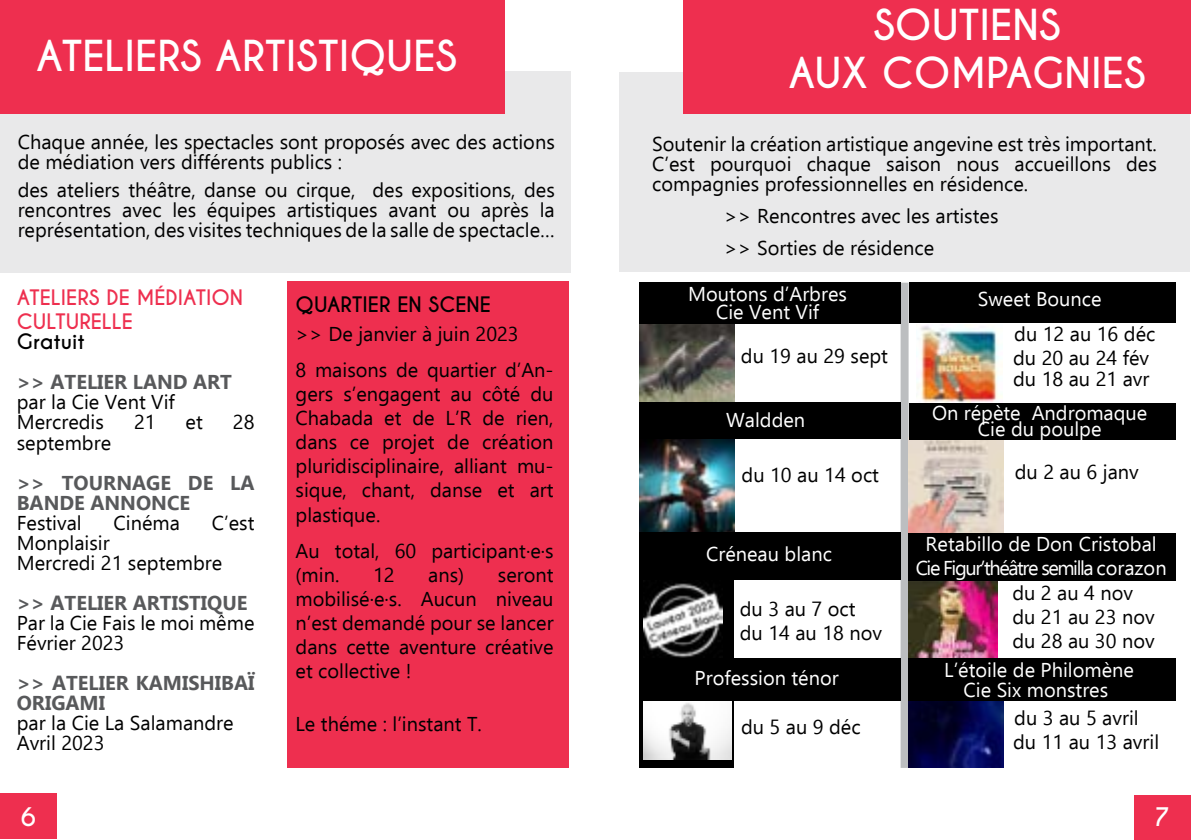
<style>
.page{position:relative;width:1191px;height:840px;background:#fff}
.page>*{position:absolute;margin:0;border:0;box-sizing:border-box;transform-origin:0 0}
.t1{font:700 40px/48px "Caviar Dreams";color:#fff;text-align:center}
.t2{font:700 24px "Caviar Dreams";color:#fff}
.t3{font:20px/24px "Ebrima";color:#000}
.t4{font:20px/18px "Ebrima";color:#fff;text-align:center}
.t5{font:700 20px/20px "Ebrima";color:#58595b}
.t6{font:700 20px/24px "Caviar Dreams";color:#ee2f4f}
.t7{font:700 20px "Caviar Dreams";color:#000}
</style>
<div class="page">
<div style="left:0;top:72px;width:570px;height:200px;background:#e9e9ea"></div>
<div style="left:0;top:0;width:505px;height:113px;background:#ee2f4f"></div>
<div style="left:0;top:793px;width:57px;height:45px;background:#ee2f4f"></div>
<div style="left:619px;top:72px;width:570px;height:199px;background:#e9e9ea"></div>
<div style="left:684px;top:0;width:507px;height:113px;background:#ee2f4f"></div>
<div style="left:900px;top:282px;width:8px;height:485px;background:#bcbec0"></div>
<img style="left:640px;top:439px;width:94px;height:93px">
<img style="left:640px;top:323px;width:94px;height:79px">
<div style="left:639px;top:564px;width:95px;height:100px;background:#000"></div>
<img style="left:643px;top:582px;width:79px;height:76px">
<div style="left:639px;top:679px;width:95px;height:88px;background:#000"></div>
<img style="left:643px;top:701px;width:88px;height:58px">
<img style="left:917px;top:324px;width:85px;height:79px">
<img style="left:909px;top:439px;width:94px;height:93px">
<img style="left:908px;top:580px;width:89px;height:78px">
<div style="left:1134px;top:794px;width:57px;height:45px;background:#ee2f4f"></div>
<div style="left:287px;top:281px;width:282px;height:486px;background:#ee2f4f"></div>
<div style="left:640px;top:281px;width:261px;height:42px;background:#000"></div>
<div style="left:640px;top:402px;width:261px;height:37px;background:#000"></div>
<div style="left:639px;top:532px;width:262px;height:48px;background:#000"></div>
<div style="left:639px;top:658px;width:262px;height:42px;background:#000"></div>
<div style="left:909px;top:282px;width:266px;height:41px;background:#000"></div>
<div style="left:909px;top:403px;width:266px;height:36px;background:#000"></div>
<img style="left:908px;top:700px;width:95px;height:67px">
<div style="left:908px;top:658px;width:267px;height:42px;background:#000"></div>
<div style="left:908px;top:532px;width:267px;height:48px;background:#000"></div>
<h1 class="t1" style="left:36px;top:33px;width:422px">ATELIERS ARTISTIQUES</h1>
<p class="t3" style="left:18px;top:131px;width:538px;line-height:20px">Chaque année, les spectacles sont proposés avec des actions de médiation vers différents publics :</p>
<p class="t3" style="left:18px;top:179px;width:539px;line-height:20px;text-align:justify">des ateliers théâtre, danse ou cirque, des expositions, des rencontres avec les équipes artistiques avant ou après la représentation, des visites techniques de la salle de spectacle…</p>
<p class="t6" style="left:17px;top:286px;width:228px">ATELIERS DE MÉDIATION<br>CULTURELLE</p>
<p class="t7" style="left:17px;top:329px;width:70px">Gratuit</p>
<p class="t5" style="left:17px;top:371px;width:217px">&gt;&gt; ATELIER LAND ART</p>
<p class="t3" style="left:17px;top:391px;width:160px;line-height:20px">par la Cie Vent Vif<br>Mercredis</p>
<p class="t3" style="left:134px;top:409px;width:23px">21</p>
<p class="t3" style="left:186px;top:409px;width:19px">et</p>
<p class="t3" style="left:233px;top:409px;width:23px">28</p>
<p class="t3" style="left:17px;top:429px;width:96px">septembre</p>
<p class="t5" style="left:17px;top:471px;width:239px">&gt;&gt; TOURNAGE DE LA<br>BANDE ANNONCE</p>
<p class="t3" style="left:17px;top:509px;width:66px">Festival</p>
<p class="t3" style="left:114px;top:509px;width:68px">Cinéma</p>
<p class="t3" style="left:212px;top:509px;width:44px">C’est</p>
<p class="t3" style="left:17px;top:531px;width:207px;line-height:20px">Monplaisir<br>Mercredi 21 septembre</p>
<p class="t5" style="left:17px;top:591px;width:232px">&gt;&gt; ATELIER ARTISTIQUE</p>
<p class="t3" style="left:17px;top:611px;width:239px;line-height:20px">Par la Cie Fais le moi même<br>Février 2023</p>
<p class="t5" style="left:17px;top:671px;width:239px">&gt;&gt; ATELIER KAMISHIBAÏ<br>ORIGAMI</p>
<p class="t3" style="left:17px;top:711px;width:218px;line-height:20px">par la Cie La Salamandre<br>Avril 2023</p>
<p class="t2" style="left:21px;top:801px;width:17px">6</p>
<p class="t7" style="left:295px;top:293px;width:197px">QUARTIER EN SCENE</p>
<p class="t3" style="left:295px;top:315px;width:259px;line-height:36px">&gt;&gt; De janvier à juin 2023<br>8 maisons de quartier d’An-</p>
<p class="t3" style="left:295px;top:381px;width:259px;text-align:justify">gers s’engagent au côté du Chabada et de L’R de rien, dans ce projet de création pluridisciplinaire, alliant mu&shy;sique, chant, danse et art plastique.</p>
<p class="t3" style="left:295px;top:537px;width:259px">Au total, 60 participant·e·s (min.</p>
<p class="t3" style="left:373px;top:561px;width:23px">12</p>
<p class="t3" style="left:428px;top:561px;width:38px">ans)</p>
<p class="t3" style="left:295px;top:561px;width:259px;text-align:justify;text-indent:202px">seront mobilisé·e·s. Aucun niveau n’est demandé pour se lancer dans cette aventure créative et collective !</p>
<p class="t3" style="left:295px;top:710px;width:188px">Le théme : l’instant T.</p>
<h1 class="t1" style="left:788px;top:2px;width:359px">SOUTIENS<br>AUX COMPAGNIES</h1>
<p class="t3" style="left:652px;top:133px;width:506px;line-height:20px;text-align:justify">Soutenir la création artistique angevine est très important.<br>C’est pourquoi chaque saison nous accueillons des compagnies professionnelles en résidence.</p>
<p class="t3" style="left:724px;top:199px;width:276px;line-height:32px">&gt;&gt; Rencontres avec les artistes &gt;&gt; Sorties de résidence</p>
<p class="t4" style="left:688px;top:284px;width:160px">Moutons d’Arbres<br>Cie Vent Vif</p>
<p class="t3" style="left:741px;top:343px;width:149px">du 19 au 29 sept</p>
<p class="t4" style="left:726px;top:410px;width:81px">Waldden</p>
<p class="t3" style="left:741px;top:461px;width:139px">du 10 au 14 oct</p>
<p class="t4" style="left:706px;top:544px;width:127px">Créneau blanc</p>
<p class="t3" style="left:740px;top:596px;width:144px">du 3 au 7 oct du 14 au 18 nov</p>
<p class="t4" style="left:694px;top:668px;width:146px">Profession ténor</p>
<p class="t3" style="left:741px;top:713px;width:121px">du 5 au 9 déc</p>
<p class="t4" style="left:977px;top:289px;width:125px">Sweet Bounce</p>
<p class="t3" style="left:1013px;top:321px;width:144px">du 12 au 16 déc du 20 au 24 fév</p>
<p class="t3" style="left:1013px;top:365px;width:138px">du 18 au 21 avr</p>
<p class="t4" style="left:932px;top:403px;width:217px;line-height:16px">On répète Andromaque<br>Cie du poulpe</p>
<p class="t3" style="left:1014px;top:458px;width:126px">du 2 au 6 janv</p>
<p class="t4" style="left:915px;top:531px;width:252px;line-height:24px">Retabillo de Don Cristobal<br>Cie Figur’théâtre semilla corazon</p>
<p class="t3" style="left:1012px;top:580px;width:144px">du 2 au 4 nov du 21 au 23 nov du 28 au 30 nov</p>
<p class="t4" style="left:944px;top:658px;width:191px;line-height:20px">L’étoile de Philomène<br>Cie Six monstres</p>
<p class="t3" style="left:1013px;top:704px;width:148px">du 3 au 5 avril du 11 au 13 avril</p>
<p class="t2" style="left:1155px;top:802px;width:17px">7</p>
</div>
